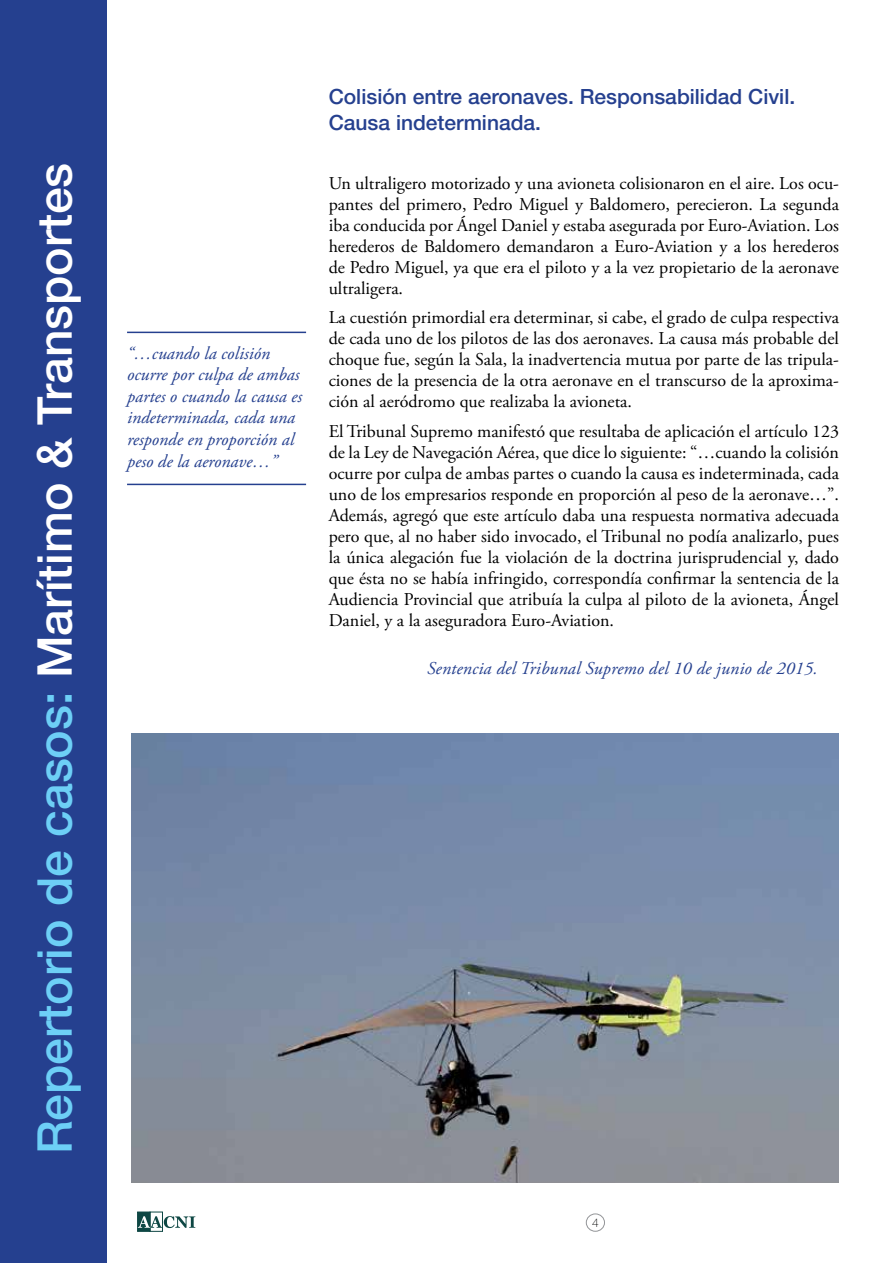
<style>
.page{position:relative;width:893px;height:1263px;background:#fff}
.page>*{position:absolute;margin:0;border:0;box-sizing:border-box;transform-origin:0 0}
.t1{font:500 48px "Helvetica Neue LT Std";color:#fff}
.t2{font:500 21px/25.2px "Helvetica Neue LT Std";color:#25408f}
.t3{font:18px/21px "Adobe Garamond Pro";color:#000;text-align:justify}
.t4{font:italic 18px/21.6px "Adobe Garamond Pro";color:#25408f}
.t5{font:100 12px "Helvetica Neue LT Std";color:#000}
.s1{color:#6dcff6}
</style>
<div class="page">
<div style="left:150px;top:1212px;width:13px;height:19px;border:1px solid #0e4744"></div>
<div style="left:137px;top:1212px;width:13px;height:19px;background:#0e4744"></div>
<svg style="left:138px;top:1216px;width:57px;height:12px"></svg>
<div style="left:586px;top:1214px;width:19px;height:17px;border:1px solid #939598;border-radius:50%"></div>
<div style="left:0;top:0;width:106px;height:1263px;background:#25408f"></div>
<hr style="left:127px;top:332px;width:179px;height:1px;background:#25408f">
<hr style="left:127px;top:484px;width:179px;height:1px;background:#25408f">
<img style="left:132px;top:733px;width:707px;height:449px">
<h1 class="t1" style="left:26px;top:1154px;width:993px;rotate:-90deg"><span class="s1">Repertorio de casos:</span> Marítimo &amp; Transportes</h1>
<p class="t4" style="left:127px;top:343px;width:177px">“…cuando la colisión ocurre por culpa de ambas partes o cuando la causa es indeterminada, cada una responde en proporción al peso de la aeronave…”</p>
<p class="t2" style="left:329px;top:84px;width:468px">Colisión entre aeronaves. Responsabilidad Civil.<br>Causa indeterminada.</p>
<p class="t3" style="left:329px;top:173px;width:512px">Un ultraligero motorizado y una avioneta colisionaron en el aire. Los ocu&shy;pantes del primero, Pedro Miguel y Baldomero, perecieron. La segunda iba conducida por Ángel Daniel y estaba asegurada por Euro-Aviation. Los herederos de Baldomero demandaron a Euro-Aviation y a los herederos de Pedro Miguel, ya que era el piloto y a la vez propietario de la aeronave ultraligera.</p>
<p class="t3" style="left:329px;top:307px;width:512px">La cuestión primordial era determinar, si cabe, el grado de culpa respectiva de cada uno de los pilotos de las dos aeronaves. La causa más probable del choque fue, según la Sala, la inadvertencia mutua por parte de las tripula&shy;ciones de la presencia de la otra aeronave en el transcurso de la aproxima&shy;ción al aeródromo que realizaba la avioneta.</p>
<p class="t3" style="left:329px;top:421px;width:512px">El Tribunal Supremo manifestó que resultaba de aplicación el artículo 123 de la Ley de Navegación Aérea, que dice lo siguiente: “…cuando la colisión ocurre por culpa de ambas partes o cuando la causa es indeterminada, cada uno de los empresarios responde en proporción al peso de la aeronave…”.<br>Además, agregó que este artículo daba una respuesta normativa adecuada pero que, al no haber sido invocado, el Tribunal no podía analizarlo, pues la única alegación fue la violación de la doctrina jurisprudencial y, dado que ésta no se había infringido, correspondía confirmar la sentencia de la Audiencia Provincial que atribuía la culpa al piloto de la avioneta, Ángel Daniel, y a la aseguradora Euro-Aviation.</p>
<p class="t4" style="left:427px;top:658px;width:392px">Sentencia del Tribunal Supremo del 10 de junio de 2015.</p>
<p class="t5" style="left:592px;top:1216px;width:8px">4</p>
</div>
